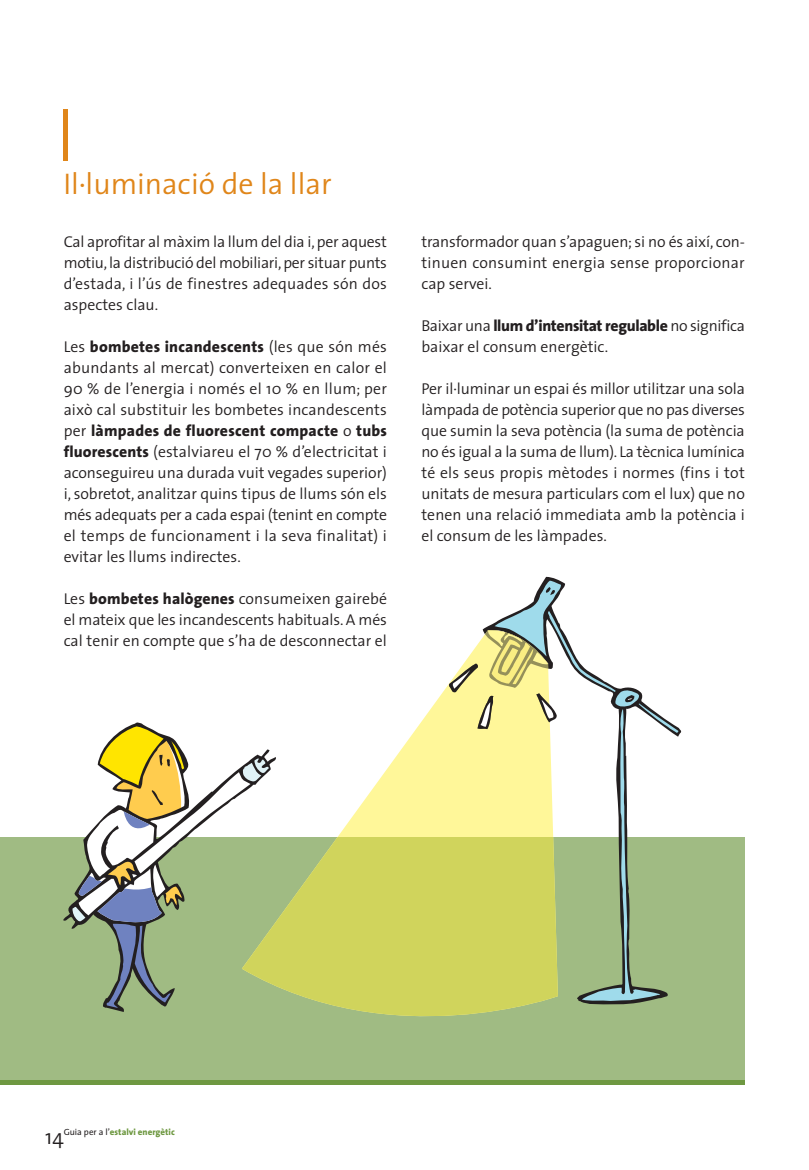
<style>
.page{position:relative;width:809px;height:1170px;background:#fff}
.page>*{position:absolute;margin:0;border:0;box-sizing:border-box;transform-origin:0 0}
.t1{font:300 30px "The Sans";color:#e0861a}
.t2{font:300 21px "The Sans";color:#231f20}
.t3{font:300 15.75px/21px "The Sans";color:#231f20;text-align:justify}
.t4{font:800 9px "The Sans";color:#6e9841}
.s1{font-weight:800}
.s2{color:#95905a}
.s3{font-weight:400;color:#231f20}
</style>
<div class="page">
<div style="left:0;top:837px;width:744px;height:248px;background:#a0bb83"></div>
<div style="left:63px;top:109px;width:5px;height:51px;background:#e0861a"></div>
<hr style="left:0;top:1081px;width:744px;height:4px;background:#6e9841">
<svg style="left:337px;top:684px;width:112px;height:333px"></svg>
<div style="left:242px;top:837px;width:316px;height:179px;background:#d0d45c"></div>
<svg style="left:72px;top:722px;width:205px;height:290px"></svg>
<svg style="left:449px;top:581px;width:229px;height:424px"></svg>
<h1 class="t1" style="left:63px;top:173px;width:269px">Il·luminació de la llar</h1>
<p class="t3" style="left:64px;top:232px;width:325px">Cal aprofitar al màxim la llum del dia i, per aquest motiu, la distribució del mobiliari, per situar punts d’estada, i l’ús de finestres adequades són dos aspectes clau.</p>
<p class="t3" style="left:64px;top:337px;width:325px">Les <span class="s1">bombetes incandescents</span> (les que són més abundants al mercat) converteixen en calor el 90 % de l’energia i només el 10 % en llum; per això cal substituir les bombetes incandescents per <span class="s1">làmpades de fluorescent compacte</span> o <span class="s1">tubs fluorescents</span> (estalviareu el 70 % d’electricitat i aconseguireu una durada vuit vegades superior) i, sobretot, analitzar quins tipus de llums són els més adequats per a cada espai (tenint en compte el temps de funcionament i la seva finalitat) i evitar les llums indirectes.</p>
<p class="t3" style="left:64px;top:589px;width:325px">Les <span class="s1">bombetes halògenes</span> consumeixen gairebé el mateix que les incandescents habituals. A més cal tenir en compte que s’<span class="s2">ha de desconnectar el</span></p>
<p class="t3" style="left:421px;top:232px;width:325px">transformador quan s’apaguen; si no és així, con&shy;tinuen consumint energia sense proporcionar cap servei.</p>
<p class="t3" style="left:421px;top:316px;width:325px">Baixar una <span class="s1">llum d’intensitat regulable</span> no significa baixar el consum energètic.</p>
<p class="t3" style="left:421px;top:379px;width:325px">Per il·luminar un espai és millor utilitzar una sola làmpada de potència superior que no pas diverses que sumin la seva potència (la suma de potència no és igual a la suma de llum). La tècnica lumínica té els seus propis mètodes i normes (fins i tot unitats de mesura particulars com el lux) que no tenen una relació immediata amb la potència i el consum de les làmpades.</p>
<p class="t4" style="left:64px;top:1128px;width:113px"><span class="s3">Guia per a l’</span>estalvi energètic</p>
<h2 class="t2" style="left:45px;top:1130px;width:20px">14</h2>
</div>
